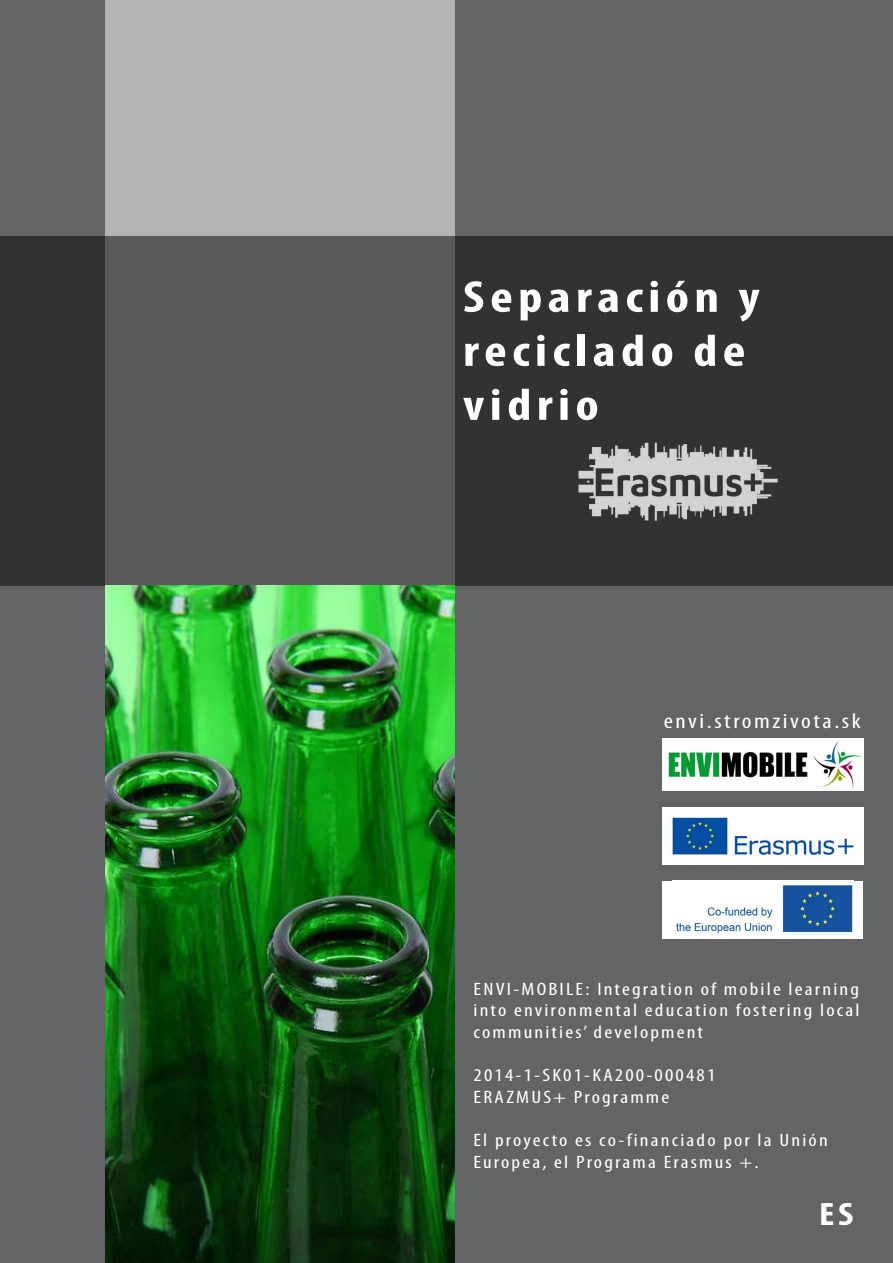
<style>
.page{position:relative;width:893px;height:1263px;background:#636466}
.page>*{position:absolute;margin:0;border:0;box-sizing:border-box;transform-origin:0 0}
.t1{font:700 condensed 45px/54px "Myriad Pro";letter-spacing:.1em;color:#fff;scale:1.2 1}
.t2{font:700 condensed 32.55px "Myriad Pro";color:#fff;scale:1.2 1}
.t3{font:condensed 21.15px "Myriad Pro";letter-spacing:.1em;color:#fff;scale:1.2 1}
.t4{font:condensed 18px/21.6px "Myriad Pro";letter-spacing:.1em;color:#fff;scale:1.2 1}
</style>
<div class="page">
<div style="left:105px;top:0;width:350px;height:1263px;background:#b4b4b4"></div>
<svg style="left:0;top:236px;width:893px;height:350px;background:#424243"></svg>
<img style="left:662px;top:738px;width:201px;height:52px">
<img style="left:662px;top:807px;width:201px;height:57px">
<img style="left:571px;top:432px;width:214px;height:98px">
<div style="left:662px;top:881px;width:201px;height:57px;background:#fff"></div>
<img style="left:676px;top:885px;width:177px;height:49px">
<img style="left:105px;top:586px;width:350px;height:677px">
<h1 class="t1" style="left:463px;top:269px;width:249px">Separación y reciclado de vidrio</h1>
<p class="t3" style="left:664px;top:709px;width:166px">envi.stromzivota.sk</p>
<p class="t4" style="left:474px;top:978px;width:323px;text-align:justify">ENVI-MOBILE: Integration of mobile learning into environmental education fostering local communities’ development</p>
<p class="t4" style="left:474px;top:1064px;width:203px">2014-1-SK01-KA200-000481<br>ERAZMUS+ Programme</p>
<p class="t4" style="left:474px;top:1129px;width:297px">El proyecto es co-financiado por la Unión<br>Europea, el Programa Erasmus +.</p>
<h2 class="t2" style="left:819px;top:1194px;width:30px">ES</h2>
</div>
